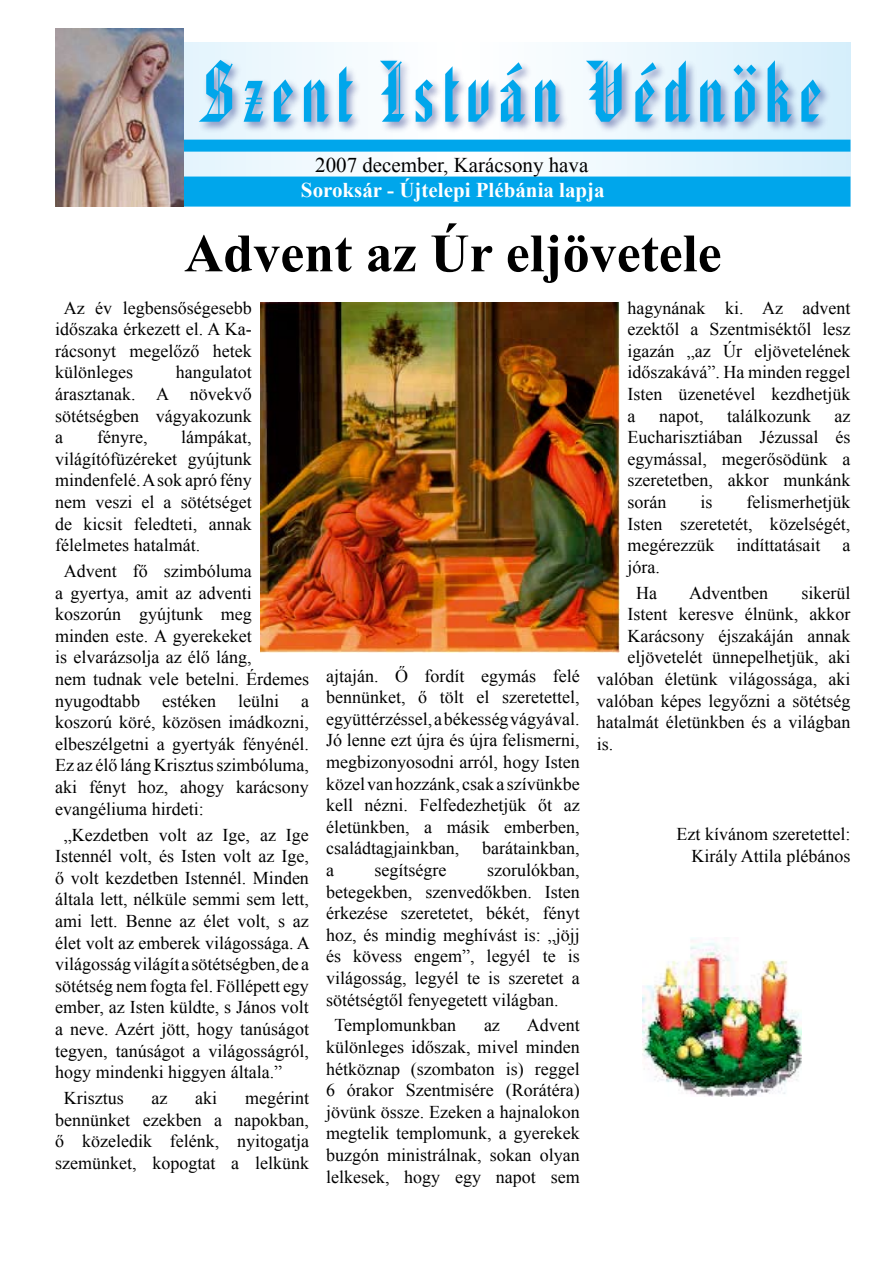
<style>
.page{position:relative;width:893px;height:1263px;background:#fff}
.page>*{position:absolute;margin:0;border:0;box-sizing:border-box;transform-origin:0 0}
.t1{font:86.4px "Hu American Text BT Regular";letter-spacing:.1em;color:#00a6eb;scale:.92 1}
.t2{font:700 54px "Times New Roman";color:#000}
.t3{font:700 21px "Times New Roman";color:#fff}
.t4{font:21px "Times New Roman";color:#000}
.t5{font:18px/21.6px "Times New Roman";color:#000;text-align:justify}
</style>
<div class="page">
<svg style="left:183px;top:43px;width:667px;height:134px"></svg>
<div style="left:55px;top:177px;width:795px;height:30px;background:#00a6eb"></div>
<div style="left:55px;top:140px;width:795px;height:12px;background:#00a6eb"></div>
<div style="left:196px;top:57px;width:637px;height:78px;background:#243285;opacity:.5"></div>
<img style="left:643px;top:942px;width:159px;height:154px">
<img style="left:260px;top:303px;width:359px;height:350px">
<img style="left:55px;top:28px;width:128px;height:179px">
<h1 class="t1" style="left:201px;top:42px;width:675px">Szent István Védnöke</h1>
<p class="t4" style="left:315px;top:151px;width:275px">2007 december, Karácsony hava</p>
<p class="t3" style="left:301px;top:175px;width:305px">Soroksár - Újtelepi Plébánia lapja</p>
<h2 class="t2" style="left:184px;top:216px;width:539px">Advent az Úr eljövetele</h2>
<p class="t5" style="left:55px;top:296px;width:198px;text-indent:9px">Az év legbensőségesebb időszaka érkezett el. A Ka&shy;rácsonyt megelőző hetek különleges</p>
<p class="t5" style="left:628px;top:296px;width:224px">hagynának ki. Az advent ezektől a Szentmiséktől lesz igazán „az Úr eljövetelének időszakává”. Ha minden reggel Isten üzenetével kezdhetjük a</p>
<p class="t5" style="left:55px;top:361px;width:198px;text-indent:120px">hangulatot árasztanak. A növekvő sötétségben vágyakozunk a</p>
<p class="t5" style="left:659px;top:404px;width:46px">napot,</p>
<p class="t5" style="left:727px;top:404px;width:85px">találkozunk</p>
<p class="t5" style="left:628px;top:404px;width:224px;text-indent:207px">az Eucharisztiában Jézussal és egymással, megerősödünk a szeretetben, akkor munkánk során</p>
<p class="t5" style="left:55px;top:426px;width:198px;text-indent:126px">lámpákat, világítófüzéreket gyújtunk mindenfelé. A sok apró fény nem veszi el a sötétséget de kicsit feledteti, annak félelmetes hatalmát.</p>
<p class="t5" style="left:55px;top:560px;width:255px;text-align:left;text-indent:9px">Advent fő szimbóluma<br>a gyertya, amit az adventi koszorún gyújtunk meg minden este. A gyerekeket<br>is elvarázsolja az élő láng,<br>nem tudnak vele betelni. Érdemes nyugodtabb estéken leülni a koszorú köré, közösen imádkozni, elbeszélgetni a gyertyák fényénél.<br>Ez az élő láng Krisztus szimbóluma, aki fényt hoz, ahogy karácsony evangéliuma hirdeti:</p>
<p class="t5" style="left:55px;top:823px;width:256px;text-indent:9px">„Kezdetben volt az Ige, az Ige Istennél volt, és Isten volt az Ige, ő volt kezdetben Istennél. Minden általa lett, nélküle semmi sem lett, ami lett. Benne az élet volt, s az élet volt az emberek világossága. A világosság világít a sötétségben, de a sötétség nem fogta fel. Föllépett egy ember, az Isten küldte, s János volt a neve. Azért jött, hogy tanúságot tegyen, tanúságot a világosságról, hogy mindenki higgyen általa.”</p>
<p class="t5" style="left:64px;top:1087px;width:61px">Krisztus</p>
<p class="t5" style="left:152px;top:1087px;width:17px">az</p>
<p class="t5" style="left:195px;top:1087px;width:23px">aki</p>
<p class="t5" style="left:97px;top:426px;width:52px">fényre,</p>
<p class="t5" style="left:628px;top:491px;width:224px;text-indent:119px">felismerhetjük Isten szeretetét, közelségét, megérezzük indíttatásait a jóra.</p>
<p class="t5" style="left:636px;top:581px;width:22px">Ha</p>
<p class="t5" style="left:689px;top:581px;width:80px">Adventben</p>
<p class="t5" style="left:801px;top:581px;width:50px">sikerül</p>
<p class="t5" style="left:628px;top:603px;width:224px">Istent keresve élnünk, akkor</p>
<p class="t5" style="left:628px;top:625px;width:224px">Karácsony éjszakáján annak</p>
<p class="t5" style="left:628px;top:646px;width:224px">eljövetelét ünnepelhetjük, aki</p>
<p class="t5" style="left:597px;top:668px;width:255px">valóban életünk világossága, aki</p>
<p class="t5" style="left:597px;top:689px;width:255px">valóban képes legyőzni a sötétség</p>
<p class="t5" style="left:597px;top:711px;width:255px">hatalmát életünkben és a világban</p>
<p class="t5" style="left:597px;top:733px;width:18px">is.</p>
<p class="t5" style="left:700px;top:491px;width:14px">is</p>
<p class="t5" style="left:326px;top:664px;width:255px">ajtaján. Ő fordít egymás felé bennünket, ő tölt el szeretettel, együttérzéssel, a békesség vágyával.<br>Jó lenne ezt újra és újra felismerni, megbizonyosodni arról, hogy Isten közel van hozzánk, csak a szívünkbe kell nézni. Felfedezhetjük őt az életünkben, a másik emberben, családtagjainkban,</p>
<p class="t5" style="left:676px;top:823px;width:175px;text-align:right">Ezt kívánom szeretettel:<br>Király Attila plébános</p>
<p class="t5" style="left:482px;top:837px;width:99px">barátainkban,</p>
<p class="t5" style="left:326px;top:859px;width:255px;text-indent:161px">szorulókban, betegekben, szenvedőkben. Isten érkezése szeretetet, békét, fényt hoz, és mindig meghívást is: „jöjj és kövess engem”, legyél te is világosság, legyél te is szeretet a sötétségtől fenyegetett világban.</p>
<p class="t5" style="left:334px;top:1014px;width:123px">Templomunkban</p>
<p class="t5" style="left:484px;top:1014px;width:17px">az</p>
<p class="t5" style="left:326px;top:859px;width:9px">a</p>
<p class="t5" style="left:375px;top:859px;width:73px">segítségre</p>
<p class="t5" style="left:326px;top:1014px;width:255px;text-indent:201px">Advent különleges időszak, mivel minden hétköznap (szombaton is) reggel 6 órakor Szentmisére (Rorátéra) jövünk össze. Ezeken a hajnalokon megtelik templomunk, a gyerekek buzgón ministrálnak, sokan olyan lelkesek, hogy egy napot sem</p>
<p class="t5" style="left:55px;top:1087px;width:255px;text-indent:190px">megérint bennünket ezekben a napokban, ő közeledik felénk, nyitogatja szemünket, kopogtat a lelkünk</p>
</div>
